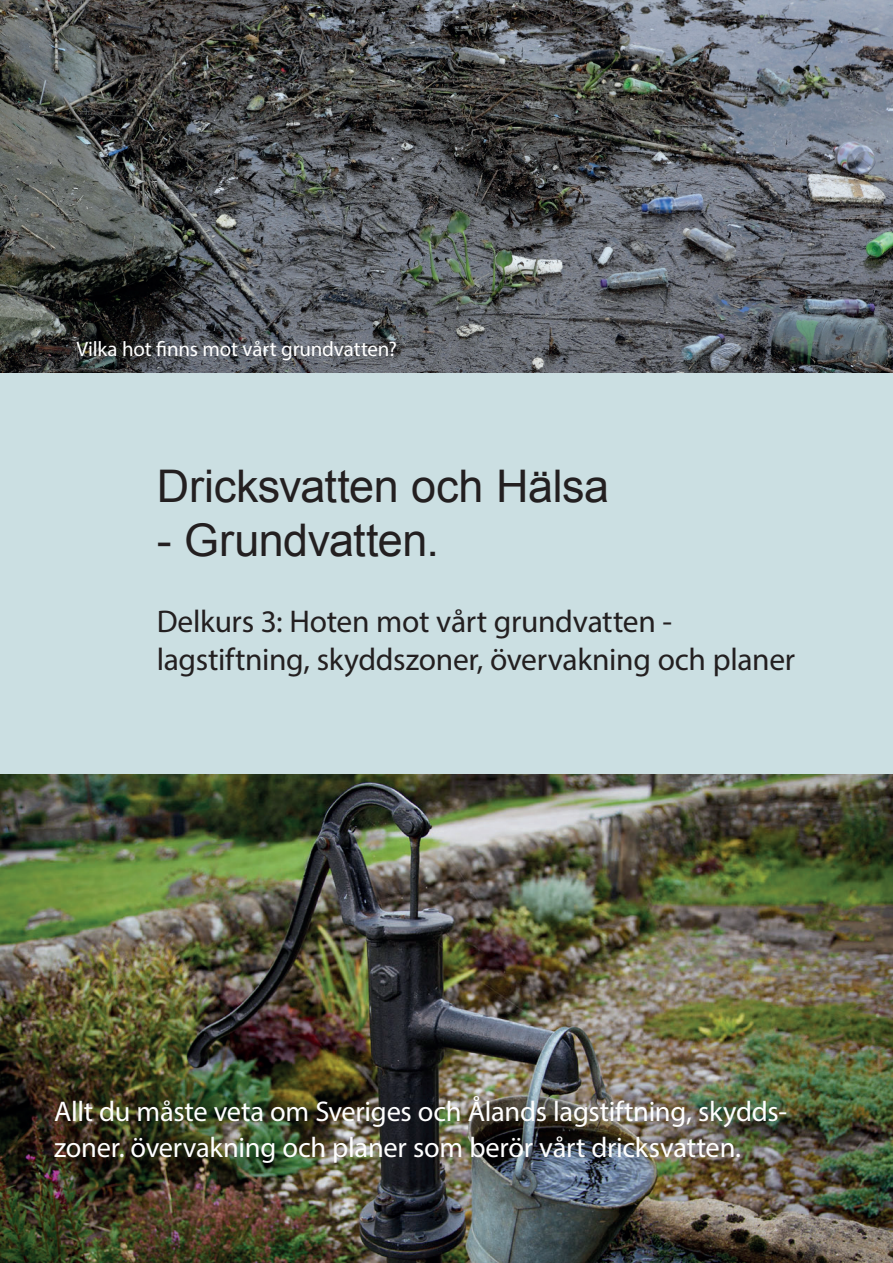
<style>
.page{position:relative;width:893px;height:1263px;background:#fff}
.page>*{position:absolute;margin:0;border:0;box-sizing:border-box;transform-origin:0 0}
.t1{font:45px "Arial";letter-spacing:-.01em;color:#231f20}
.t2{font:31.5px/37.8px "Myriad Pro";letter-spacing:-.01em;color:#231f20}
.t3{font:28.5px/36px "Myriad Pro";letter-spacing:-.01em;color:#fff}
.t4{font:21px "Myriad Pro";letter-spacing:-.005em;color:#fff}
</style>
<div class="page">
<div style="left:0;top:0;width:892px;height:1263px;background:#cbdfe2"></div>
<img style="left:0;top:774px;width:893px;height:489px">
<img style="left:0;top:0;width:893px;height:372px">
<p class="t4" style="left:77px;top:336px;width:322px">Vilka hot finns mot vårt grundvatten?</p>
<h1 class="t1" style="left:157px;top:457px;width:454px">Dricksvatten och Hälsa</h1>
<h1 class="t1" style="left:157px;top:511px;width:284px">- Grundvatten.</h1>
<p class="t2" style="left:157px;top:602px;width:640px">Delkurs 3: Hoten mot vårt grundvatten - lagstiftning, skyddszoner, övervakning och planer</p>
<p class="t3" style="left:54px;top:1093px;width:735px">Allt du måste veta om Sveriges och Ålands lagstiftning, skydds&shy;zoner. övervakning och planer som berör vårt dricksvatten.</p>
</div>
